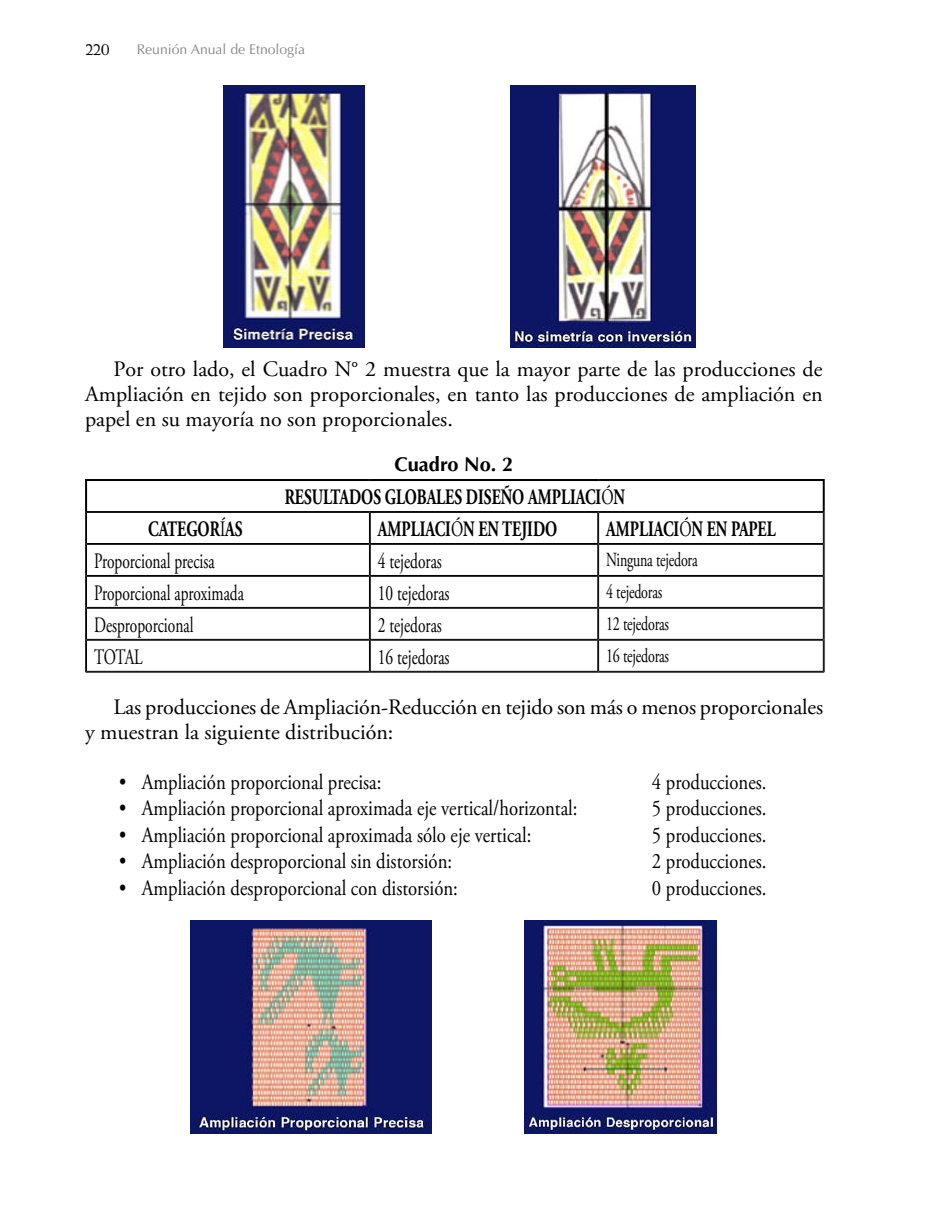
<style>
.page{position:relative;width:936px;height:1219px;background:#fff}
.page>*{position:absolute;margin:0;border:0;box-sizing:border-box;transform-origin:0 0}
.t1{font:22px "Adobe Garamond Pro";color:#000;scale:.85 1}
.t2{font:22px/25px "Adobe Garamond Pro";color:#000;text-align:justify}
.t3{font:22px "Adobe Garamond Pro";color:#000;scale:.7 1}
.t4{font:700 22px "Adobe Garamond Pro";color:#000;scale:.7 1}
.t5{font:20px "Adobe Garamond Pro";letter-spacing:-.015em;color:#000;scale:.7 1}
.t6{font:700 20px "Optima LT Std";color:#000}
.t7{font:18px "Weiss Std";color:#000}
.t8{font:14px "Optima LT Std";color:#878787}
.s1{font-weight:400}
</style>
<div class="page">
<hr style="left:85px;top:479px;width:285px;height:2px;background:#000">
<hr style="left:85px;top:481px;width:2px;height:30px;background:#000">
<hr style="left:370px;top:479px;width:228px;height:2px;background:#000">
<hr style="left:598px;top:479px;width:226px;height:2px;background:#000">
<hr style="left:822px;top:481px;width:2px;height:30px;background:#000">
<hr style="left:86px;top:511px;width:284px;height:1px;background:#000">
<hr style="left:86px;top:512px;width:283px;height:1px;background:#000">
<hr style="left:370px;top:511px;width:228px;height:1px;background:#000">
<hr style="left:370px;top:512px;width:228px;height:1px;background:#000">
<hr style="left:598px;top:511px;width:226px;height:1px;background:#000">
<hr style="left:598px;top:512px;width:225px;height:1px;background:#000">
<hr style="left:86px;top:543px;width:283px;height:1px;background:#000">
<hr style="left:86px;top:544px;width:283px;height:1px;background:#000">
<hr style="left:370px;top:543px;width:228px;height:1px;background:#000">
<hr style="left:370px;top:544px;width:228px;height:1px;background:#000">
<hr style="left:598px;top:543px;width:225px;height:1px;background:#000">
<hr style="left:598px;top:544px;width:225px;height:1px;background:#000">
<hr style="left:86px;top:575px;width:283px;height:1px;background:#000">
<hr style="left:86px;top:576px;width:283px;height:1px;background:#000">
<hr style="left:370px;top:575px;width:228px;height:1px;background:#000">
<hr style="left:370px;top:576px;width:228px;height:1px;background:#000">
<hr style="left:598px;top:575px;width:225px;height:1px;background:#000">
<hr style="left:598px;top:576px;width:225px;height:1px;background:#000">
<hr style="left:86px;top:607px;width:283px;height:1px;background:#000">
<hr style="left:86px;top:608px;width:283px;height:1px;background:#000">
<hr style="left:370px;top:607px;width:228px;height:1px;background:#000">
<hr style="left:370px;top:608px;width:228px;height:1px;background:#000">
<hr style="left:598px;top:607px;width:225px;height:1px;background:#000">
<hr style="left:598px;top:608px;width:225px;height:1px;background:#000">
<hr style="left:86px;top:639px;width:283px;height:1px;background:#000">
<hr style="left:86px;top:640px;width:283px;height:1px;background:#000">
<hr style="left:370px;top:639px;width:228px;height:1px;background:#000">
<hr style="left:370px;top:640px;width:228px;height:1px;background:#000">
<hr style="left:598px;top:639px;width:225px;height:1px;background:#000">
<hr style="left:598px;top:640px;width:225px;height:1px;background:#000">
<hr style="left:86px;top:671px;width:283px;height:1px;background:#000">
<hr style="left:86px;top:672px;width:284px;height:1px;background:#000">
<hr style="left:370px;top:671px;width:228px;height:1px;background:#000">
<hr style="left:370px;top:672px;width:228px;height:1px;background:#000">
<hr style="left:598px;top:671px;width:225px;height:1px;background:#000">
<hr style="left:598px;top:672px;width:226px;height:1px;background:#000">
<hr style="left:85px;top:512px;width:1px;height:32px;background:#000">
<hr style="left:86px;top:512px;width:1px;height:31px;background:#000">
<hr style="left:85px;top:544px;width:1px;height:32px;background:#000">
<hr style="left:86px;top:544px;width:1px;height:31px;background:#000">
<hr style="left:85px;top:576px;width:1px;height:32px;background:#000">
<hr style="left:86px;top:576px;width:1px;height:31px;background:#000">
<hr style="left:85px;top:608px;width:1px;height:32px;background:#000">
<hr style="left:86px;top:608px;width:1px;height:31px;background:#000">
<hr style="left:85px;top:640px;width:1px;height:32px;background:#000">
<hr style="left:86px;top:640px;width:1px;height:31px;background:#000">
<hr style="left:369px;top:512px;width:1px;height:31px;background:#000">
<hr style="left:370px;top:512px;width:1px;height:31px;background:#000">
<hr style="left:597px;top:512px;width:1px;height:31px;background:#000">
<hr style="left:598px;top:512px;width:1px;height:31px;background:#000">
<hr style="left:822px;top:512px;width:1px;height:31px;background:#000">
<hr style="left:823px;top:512px;width:1px;height:32px;background:#000">
<hr style="left:369px;top:544px;width:1px;height:31px;background:#000">
<hr style="left:370px;top:544px;width:1px;height:31px;background:#000">
<hr style="left:597px;top:544px;width:1px;height:31px;background:#000">
<hr style="left:598px;top:544px;width:1px;height:31px;background:#000">
<hr style="left:822px;top:544px;width:1px;height:31px;background:#000">
<hr style="left:823px;top:544px;width:1px;height:32px;background:#000">
<hr style="left:369px;top:576px;width:1px;height:31px;background:#000">
<hr style="left:370px;top:576px;width:1px;height:31px;background:#000">
<hr style="left:597px;top:576px;width:1px;height:31px;background:#000">
<hr style="left:598px;top:576px;width:1px;height:31px;background:#000">
<hr style="left:822px;top:576px;width:1px;height:31px;background:#000">
<hr style="left:823px;top:576px;width:1px;height:32px;background:#000">
<hr style="left:369px;top:608px;width:1px;height:31px;background:#000">
<hr style="left:370px;top:608px;width:1px;height:31px;background:#000">
<hr style="left:597px;top:608px;width:1px;height:31px;background:#000">
<hr style="left:598px;top:608px;width:1px;height:31px;background:#000">
<hr style="left:822px;top:608px;width:1px;height:31px;background:#000">
<hr style="left:823px;top:608px;width:1px;height:32px;background:#000">
<hr style="left:369px;top:640px;width:1px;height:31px;background:#000">
<hr style="left:370px;top:640px;width:1px;height:31px;background:#000">
<hr style="left:597px;top:640px;width:1px;height:31px;background:#000">
<hr style="left:598px;top:640px;width:1px;height:31px;background:#000">
<hr style="left:822px;top:640px;width:1px;height:31px;background:#000">
<hr style="left:823px;top:640px;width:1px;height:32px;background:#000">
<img style="left:223px;top:85px;width:141px;height:262px">
<img style="left:510px;top:85px;width:185px;height:262px">
<img style="left:191px;top:921px;width:241px;height:213px">
<img style="left:524px;top:921px;width:193px;height:213px">
<p class="t7" style="left:85px;top:38px;width:26px">220</p>
<p class="t8" style="left:137px;top:41px;width:170px">Reunión Anual de Etnología</p>
<p class="t2" style="left:85px;top:357px;width:739px;text-indent:28px">Por otro lado, el Cuadro N° 2 muestra que la mayor parte de las producciones de Ampliación en tejido son proporcionales, en tanto las producciones de ampliación en papel en su mayoría no son proporcionales.</p>
<p class="t6" style="left:394px;top:453px;width:120px">Cuadro No. 2</p>
<p class="t4" style="left:285px;top:484px;width:488px">RESULTADOS GLOBALES DISEÑO AMPLIACI<span class="s1">Ó</span>N</p>
<p class="t4" style="left:148px;top:516px;width:136px">CATEGOR<span class="s1">Í</span>AS</p>
<p class="t4" style="left:378px;top:516px;width:258px">AMPLIACI<span class="s1">Ó</span>N EN TEJIDO</p>
<p class="t4" style="left:606px;top:516px;width:244px">AMPLIACI<span class="s1">Ó</span>N EN PAPEL</p>
<p class="t3" style="left:94px;top:548px;width:174px">Proporcional precisa</p>
<p class="t3" style="left:378px;top:548px;width:93px">4 tejedoras</p>
<p class="t5" style="left:606px;top:548px;width:132px">Ninguna tejedora</p>
<p class="t3" style="left:94px;top:580px;width:216px">Proporcional aproximada</p>
<p class="t3" style="left:378px;top:580px;width:104px">10 tejedoras</p>
<p class="t5" style="left:606px;top:580px;width:82px">4 tejedoras</p>
<p class="t3" style="left:94px;top:612px;width:143px">Desproporcional</p>
<p class="t3" style="left:378px;top:612px;width:93px">2 tejedoras</p>
<p class="t5" style="left:606px;top:612px;width:91px">12 tejedoras</p>
<p class="t3" style="left:94px;top:644px;width:71px">TOTAL</p>
<p class="t3" style="left:378px;top:644px;width:104px">16 tejedoras</p>
<p class="t5" style="left:606px;top:644px;width:91px">16 tejedoras</p>
<p class="t2" style="left:85px;top:695px;width:739px;text-indent:28px">Las producciones de Ampliación-Reducción en tejido son más o menos proporcionales y muestran la siguiente distribución:</p>
<p class="t1" style="left:119px;top:768px;width:310px">• Ampliación proporcional precisa:</p>
<p class="t1" style="left:651px;top:768px;width:136px">4 producciones.</p>
<p class="t1" style="left:119px;top:795px;width:541px">• Ampliación proporcional aproximada eje vertical/horizontal:</p>
<p class="t1" style="left:651px;top:795px;width:136px">5 producciones.</p>
<p class="t1" style="left:119px;top:821px;width:486px">• Ampliación proporcional aproximada sólo eje vertical:</p>
<p class="t1" style="left:651px;top:821px;width:136px">5 producciones.</p>
<p class="t1" style="left:119px;top:848px;width:393px">• Ampliación desproporcional sin distorsión:</p>
<p class="t1" style="left:651px;top:848px;width:136px">2 producciones.</p>
<p class="t1" style="left:119px;top:874px;width:400px">• Ampliación desproporcional con distorsión:</p>
<p class="t1" style="left:651px;top:874px;width:136px">0 producciones.</p>
</div>
